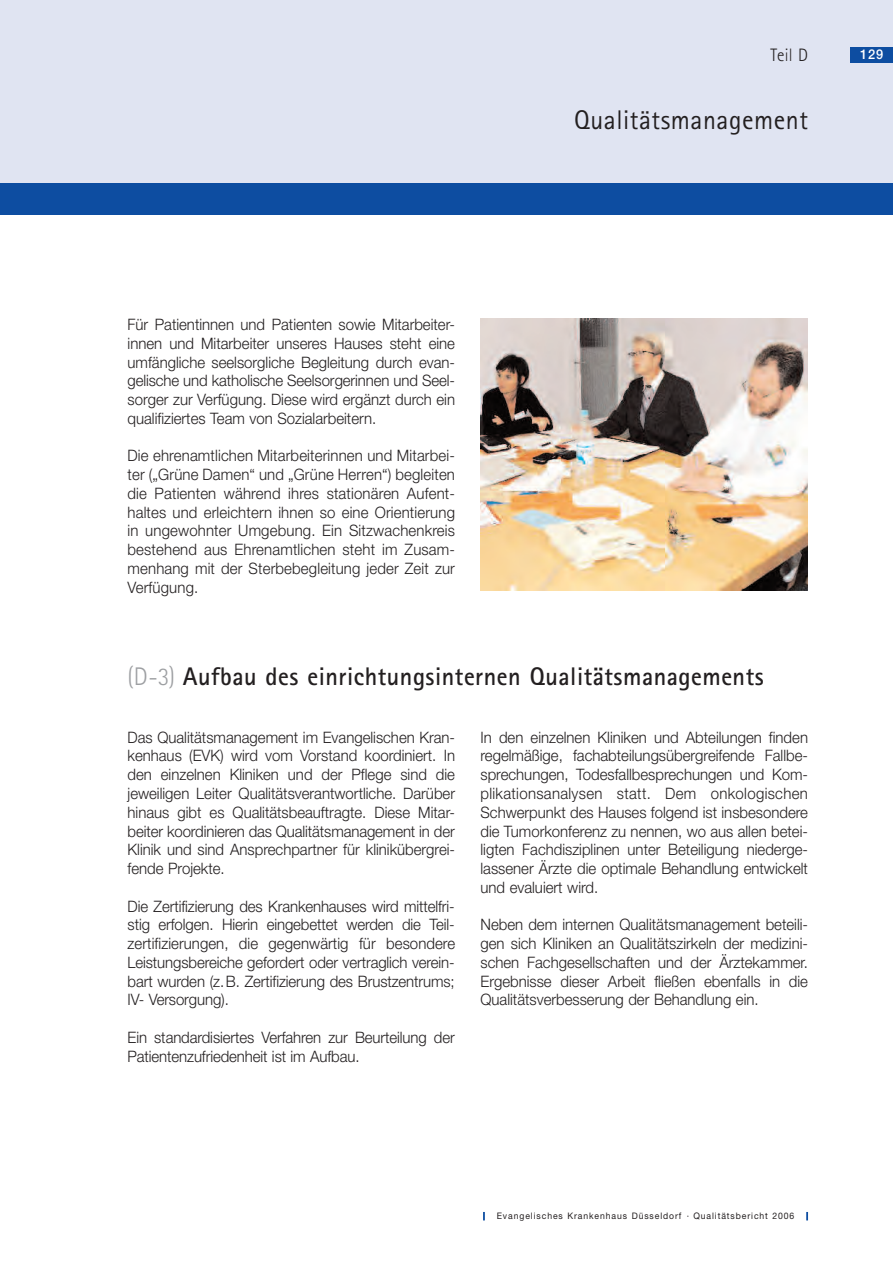
<style>
.page{position:relative;width:893px;height:1263px;background:#fff}
.page>*{position:absolute;margin:0;border:0;box-sizing:border-box;transform-origin:0 0}
.t1{font:27px "Rotis Sans Serif";letter-spacing:.02em;color:#231f20;scale:.96 1}
.t2{font:700 25.5px "Rotis Sans Serif";letter-spacing:.02em;color:#231f20;scale:.95 1}
.t3{font:300 18px "Rotis Sans Serif";color:#231f20;scale:.96 1}
.t4{font:300 15.75px/18.8px "Helvetica Neue";color:#231f20;text-align:justify;scale:.95 1}
.t5{font:500 13.5px "Helvetica Neue";color:#fff;scale:.95 1}
.t6{font:9px "Helvetica Neue";letter-spacing:.105em;color:#231f20;scale:.96 1}
.s1{font-weight:300;color:#9d9fa2}
</style>
<div class="page">
<div style="left:0;top:0;width:893px;height:191px;background:#e0e4f2"></div>
<div style="left:850px;top:47px;width:43px;height:16px;background:#0d4da1"></div>
<img style="left:480px;top:318px;width:328px;height:273px">
<div style="left:0;top:183px;width:893px;height:32px;background:#0d4da1"></div>
<svg style="left:483px;top:1212px;width:2px;height:8px"></svg>
<svg style="left:806px;top:1212px;width:2px;height:8px"></svg>
<p class="t3" style="left:770px;top:49px;width:41px">Teil D</p>
<p class="t5" style="left:860px;top:50px;width:26px">129</p>
<p class="t4" style="left:128px;top:317px;width:346px">Für Patientinnen und Patienten sowie Mitarbeiter&shy;innen und Mitarbeiter unseres Hauses steht eine umfängliche seelsorgliche Begleitung durch evan&shy;gelische und katholische Seelsorgerinnen und Seel&shy;sorger zur Verfügung. Diese wird ergänzt durch ein qualifiziertes Team von Sozialarbeitern.</p>
<p class="t4" style="left:128px;top:448px;width:346px">Die ehrenamtlichen Mitarbeiterinnen und Mitarbei&shy;ter („Grüne Damen“ und „Grüne Herren“) begleiten die Patienten während ihres stationären Aufent&shy;haltes und erleichtern ihnen so eine Orientierung in ungewohnter Umgebung. Ein Sitzwachenkreis bestehend aus Ehrenamtlichen steht im Zusam&shy;menhang mit der Sterbebegleitung jeder Zeit zur Verfügung.</p>
<h1 class="t1" style="left:574px;top:110px;width:245px">Qualitätsmanagement</h1>
<h2 class="t2" style="left:128px;top:668px;width:671px"><span class="s1">(D-3)</span> Aufbau des einrichtungsinternen Qualitätsmanagements</h2>
<p class="t4" style="left:128px;top:729px;width:346px">Das Qualitätsmanagement im Evangelischen Kran&shy;kenhaus (EVK) wird vom Vorstand koordiniert. In den einzelnen Kliniken und der Pflege sind die jeweiligen Leiter Qualitätsverantwortliche. Darüber hinaus gibt es Qualitätsbeauftragte. Diese Mitar&shy;beiter koordinieren das Qualitätsmanagement in der Klinik und sind Ansprechpartner für klinikübergrei&shy;fende Projekte.</p>
<p class="t4" style="left:128px;top:898px;width:346px">Die Zertifizierung des Krankenhauses wird mittelfri&shy;stig erfolgen. Hierin eingebettet werden die Teil&shy;zertifizierungen, die gegenwärtig für besondere Leistungsbereiche gefordert oder vertraglich verein&shy;bart wurden (z.B. Zertifizierung des Brustzentrums; IV- Versorgung).</p>
<p class="t4" style="left:128px;top:1029px;width:346px">Ein standardisiertes Verfahren zur Beurteilung der<br>Patientenzufriedenheit ist im Aufbau.</p>
<p class="t4" style="left:480px;top:729px;width:346px">In den einzelnen Kliniken und Abteilungen finden regelmäßige, fachabteilungsübergreifende Fallbe&shy;sprechungen, Todesfallbesprechungen und Kom&shy;plikationsanalysen statt. Dem onkologischen Schwerpunkt des Hauses folgend ist insbesondere die Tumorkonferenz zu nennen, wo aus allen betei&shy;ligten Fachdisziplinen unter Beteiligung niederge&shy;lassener Ärzte die optimale Behandlung entwickelt und evaluiert wird.</p>
<p class="t4" style="left:480px;top:917px;width:346px">Neben dem internen Qualitätsmanagement beteili&shy;gen sich Kliniken an Qualitätszirkeln der medizini&shy;schen Fachgesellschaften und der Ärztekammer.<br>Ergebnisse dieser Arbeit fließen ebenfalls in die Qualitätsverbesserung der Behandlung ein.</p>
<p class="t6" style="left:497px;top:1213px;width:312px">Evangelisches Krankenhaus Düsseldorf · Qualitätsbericht 2006</p>
</div>
